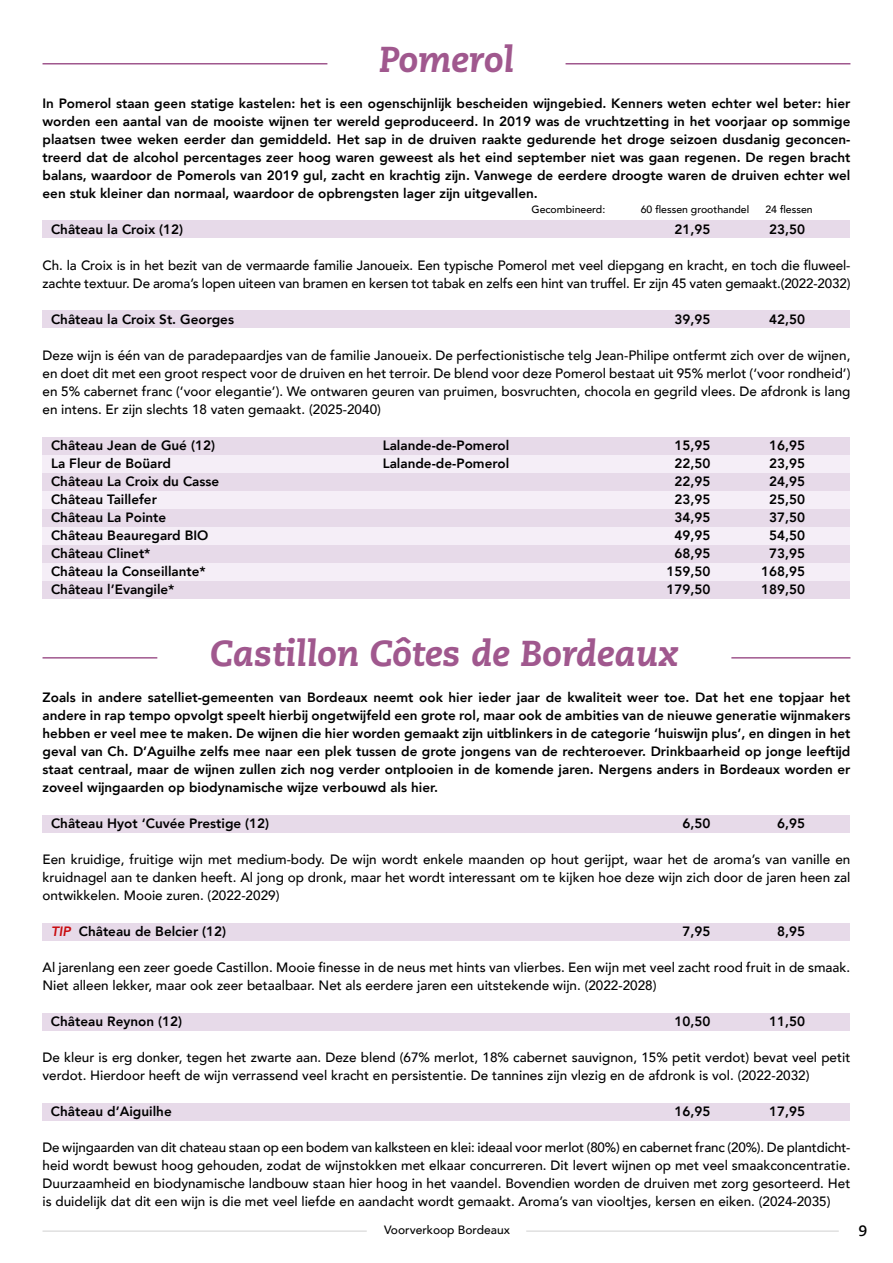
<style>
.page{position:relative;width:893px;height:1263px;background:#fff}
.page>*{position:absolute;margin:0;border:0;box-sizing:border-box;transform-origin:0 0}
.t1{font:italic 800 36px "Caecilia LT Std";color:#a0588e}
.t2{font:700 15px "Caecilia LT Std";color:#000}
.t3{font:500 13.5px/18px "Avenir";color:#000}
.t4{font:800 13.5px/18px "Avenir";color:#000;text-align:justify}
.t5{font:500 12px "Avenir";color:#000}
.t6{font:500 10.5px "Avenir";color:#000}
.s1{font-style:italic;color:#c90c0f}
</style>
<div class="page">
<hr style="left:43px;top:1231px;width:324px;height:1px;background:#d0d0d0">
<hr style="left:526px;top:1231px;width:313px;height:1px;background:#d0d0d0">
<div style="left:43px;top:220px;width:807px;height:18px;background:#e7dae9"></div>
<div style="left:43px;top:310px;width:807px;height:18px;background:#e7dae9"></div>
<div style="left:43px;top:436px;width:807px;height:18px;background:#e7dae9"></div>
<div style="left:43px;top:454px;width:807px;height:18px;background:#f5eef7"></div>
<div style="left:43px;top:472px;width:807px;height:18px;background:#e7dae9"></div>
<div style="left:43px;top:490px;width:807px;height:18px;background:#f5eef7"></div>
<div style="left:43px;top:509px;width:807px;height:17px;background:#e7dae9"></div>
<div style="left:43px;top:527px;width:807px;height:17px;background:#f5eef7"></div>
<div style="left:43px;top:545px;width:807px;height:17px;background:#e7dae9"></div>
<div style="left:43px;top:563px;width:807px;height:17px;background:#f5eef7"></div>
<div style="left:43px;top:581px;width:807px;height:17px;background:#e7dae9"></div>
<div style="left:43px;top:815px;width:807px;height:17px;background:#e7dae9"></div>
<div style="left:43px;top:923px;width:807px;height:17px;background:#e7dae9"></div>
<div style="left:43px;top:1013px;width:807px;height:17px;background:#e7dae9"></div>
<div style="left:43px;top:1103px;width:807px;height:17px;background:#e7dae9"></div>
<hr style="left:43px;top:63px;width:284px;height:2px;background:#a0588e">
<hr style="left:566px;top:63px;width:284px;height:2px;background:#a0588e">
<hr style="left:43px;top:657px;width:114px;height:2px;background:#a0588e">
<hr style="left:731px;top:657px;width:119px;height:2px;background:#a0588e">
<h1 class="t1" style="left:379px;top:38px;width:136px">Pomerol</h1>
<p class="t4" style="left:43px;top:94px;width:809px">In Pomerol staan geen statige kastelen: het is een ogenschijnlijk bescheiden wijngebied. Kenners weten echter wel beter: hier worden een aantal van de mooiste wijnen ter wereld geproduceerd. In 2019 was de vruchtzetting in het voorjaar op sommige plaatsen twee weken eerder dan gemiddeld. Het sap in de druiven raakte gedurende het droge seizoen dusdanig geconcen&shy;treerd dat de alcohol percentages zeer hoog waren geweest als het eind september niet was gaan regenen. De regen bracht balans, waardoor de Pomerols van 2019 gul, zacht en krachtig zijn. Vanwege de eerdere droogte waren de druiven echter wel een stuk kleiner dan normaal, waardoor de opbrengsten lager zijn uitgevallen.</p>
<p class="t6" style="left:531px;top:200px;width:75px">Gecombineerd:</p>
<p class="t6" style="left:641px;top:200px;width:110px">60 flessen groothandel</p>
<p class="t6" style="left:765px;top:200px;width:49px">24 flessen</p>
<p class="t4" style="left:51px;top:220px;width:134px">Château la Croix (12)</p>
<p class="t4" style="left:675px;top:220px;width:37px">21,95</p>
<p class="t4" style="left:769px;top:220px;width:37px">23,50</p>
<p class="t3" style="left:43px;top:256px;width:809px">Ch. la Croix is in het bezit van de vermaarde familie Janoueix. Een typische Pomerol met veel diepgang en kracht, en toch die fluweel&shy;zachte textuur. De aroma’s lopen uiteen van bramen en kersen tot tabak en zelfs een hint van truffel. Er zijn 45 vaten gemaakt.(2022-2032)</p>
<p class="t4" style="left:51px;top:310px;width:184px">Château la Croix St. Georges</p>
<p class="t4" style="left:675px;top:310px;width:37px">39,95</p>
<p class="t4" style="left:769px;top:310px;width:37px">42,50</p>
<p class="t3" style="left:43px;top:346px;width:809px;text-align:justify">Deze wijn is één van de paradepaardjes van de familie Janoueix. De perfectionistische telg Jean-Philipe ontfermt zich over de wijnen, en doet dit met een groot respect voor de druiven en het terroir. De blend voor deze Pomerol bestaat uit 95% merlot (‘voor rondheid’) en 5% cabernet franc (‘voor elegantie’). We ontwaren geuren van pruimen, bosvruchten, chocola en gegrild vlees. De afdronk is lang en intens. Er zijn slechts 18 vaten gemaakt. (2025-2040)</p>
<p class="t4" style="left:51px;top:436px;width:165px">Château Jean de Gué (12)</p>
<p class="t4" style="left:383px;top:436px;width:128px">Lalande-de-Pomerol</p>
<p class="t4" style="left:675px;top:436px;width:37px">15,95</p>
<p class="t4" style="left:769px;top:436px;width:37px">16,95</p>
<p class="t4" style="left:51px;top:454px;width:122px">La Fleur de Boüard</p>
<p class="t4" style="left:383px;top:454px;width:128px">Lalande-de-Pomerol</p>
<p class="t4" style="left:675px;top:454px;width:37px">22,50</p>
<p class="t4" style="left:769px;top:454px;width:37px">23,95</p>
<p class="t4" style="left:51px;top:472px;width:170px">Château La Croix du Casse</p>
<p class="t4" style="left:675px;top:472px;width:37px">22,95</p>
<p class="t4" style="left:769px;top:472px;width:37px">24,95</p>
<p class="t4" style="left:51px;top:490px;width:107px">Château Taillefer</p>
<p class="t4" style="left:675px;top:490px;width:37px">23,95</p>
<p class="t4" style="left:769px;top:490px;width:37px">25,50</p>
<p class="t4" style="left:51px;top:508px;width:117px">Château La Pointe</p>
<p class="t4" style="left:675px;top:508px;width:37px">34,95</p>
<p class="t4" style="left:769px;top:508px;width:37px">37,50</p>
<p class="t4" style="left:51px;top:526px;width:159px">Château Beauregard BIO</p>
<p class="t4" style="left:675px;top:526px;width:37px">49,95</p>
<p class="t4" style="left:769px;top:526px;width:37px">54,50</p>
<p class="t4" style="left:51px;top:544px;width:101px">Château Clinet*</p>
<p class="t4" style="left:675px;top:544px;width:37px">68,95</p>
<p class="t4" style="left:769px;top:544px;width:37px">73,95</p>
<p class="t4" style="left:51px;top:562px;width:156px">Château la Conseillante*</p>
<p class="t4" style="left:667px;top:562px;width:45px">159,50</p>
<p class="t4" style="left:761px;top:562px;width:45px">168,95</p>
<p class="t4" style="left:51px;top:580px;width:125px">Château l’Evangile*</p>
<p class="t4" style="left:667px;top:580px;width:45px">179,50</p>
<p class="t4" style="left:761px;top:580px;width:45px">189,50</p>
<h1 class="t1" style="left:210px;top:632px;width:470px">Castillon Côtes de Bordeaux</h1>
<p class="t4" style="left:43px;top:688px;width:809px">Zoals in andere satelliet-gemeenten van Bordeaux neemt ook hier ieder jaar de kwaliteit weer toe. Dat het ene topjaar het andere in rap tempo opvolgt speelt hierbij ongetwijfeld een grote rol, maar ook de ambities van de nieuwe generatie wijnmakers hebben er veel mee te maken. De wijnen die hier worden gemaakt zijn uitblinkers in de categorie ‘huiswijn plus’, en dingen in het geval van Ch. D’Aguilhe zelfs mee naar een plek tussen de grote jongens van de rechteroever. Drinkbaarheid op jonge leeftijd staat centraal, maar de wijnen zullen zich nog verder ontplooien in de komende jaren. Nergens anders in Bordeaux worden er zoveel wijngaarden op biodynamische wijze verbouwd als hier.</p>
<p class="t4" style="left:51px;top:814px;width:220px">Château Hyot ‘Cuvée Prestige (12)</p>
<p class="t4" style="left:683px;top:814px;width:29px">6,50</p>
<p class="t4" style="left:777px;top:814px;width:29px">6,95</p>
<p class="t3" style="left:43px;top:850px;width:809px;text-align:justify">Een kruidige, fruitige wijn met medium-body. De wijn wordt enkele maanden op hout gerijpt, waar het de aroma’s van vanille en kruidnagel aan te danken heeft. Al jong op dronk, maar het wordt interessant om te kijken hoe deze wijn zich door de jaren heen zal ontwikkelen. Mooie zuren. (2022-2029)</p>
<p class="t4" style="left:51px;top:922px;width:177px"><span class="s1">TIP</span> Château de Belcier (12)</p>
<p class="t4" style="left:683px;top:922px;width:29px">7,95</p>
<p class="t4" style="left:777px;top:922px;width:29px">8,95</p>
<p class="t3" style="left:42px;top:958px;width:809px">Al jarenlang een zeer goede Castillon. Mooie finesse in de neus met hints van vlierbes. Een wijn met veel zacht rood fruit in de smaak.<br>Niet alleen lekker, maar ook zeer betaalbaar. Net als eerdere jaren een uitstekende wijn. (2022-2028)</p>
<p class="t4" style="left:51px;top:1012px;width:133px">Château Reynon (12)</p>
<p class="t4" style="left:674px;top:1012px;width:37px">10,50</p>
<p class="t4" style="left:769px;top:1012px;width:37px">11,50</p>
<p class="t3" style="left:42px;top:1048px;width:809px">De kleur is erg donker, tegen het zwarte aan. Deze blend (67% merlot, 18% cabernet sauvignon, 15% petit verdot) bevat veel petit verdot. Hierdoor heeft de wijn verrassend veel kracht en persistentie. De tannines zijn vlezig en de afdronk is vol. (2022-2032)</p>
<p class="t4" style="left:51px;top:1102px;width:122px">Château d’Aiguilhe</p>
<p class="t4" style="left:674px;top:1102px;width:37px">16,95</p>
<p class="t4" style="left:769px;top:1102px;width:37px">17,95</p>
<p class="t3" style="left:43px;top:1138px;width:809px;text-align:justify">De wijngaarden van dit chateau staan op een bodem van kalksteen en klei: ideaal voor merlot (80%) en cabernet franc (20%). De plantdicht&shy;heid wordt bewust hoog gehouden, zodat de wijnstokken met elkaar concurreren. Dit levert wijnen op met veel smaakconcentratie.<br>Duurzaamheid en biodynamische landbouw staan hier hoog in het vaandel. Bovendien worden de druiven met zorg gesorteerd. Het is duidelijk dat dit een wijn is die met veel liefde en aandacht wordt gemaakt. Aroma’s van viooltjes, kersen en eiken. (2024-2035)</p>
<p class="t5" style="left:384px;top:1220px;width:127px">Voorverkoop Bordeaux</p>
<p class="t2" style="left:859px;top:1222px;width:10px">9</p>
</div>
